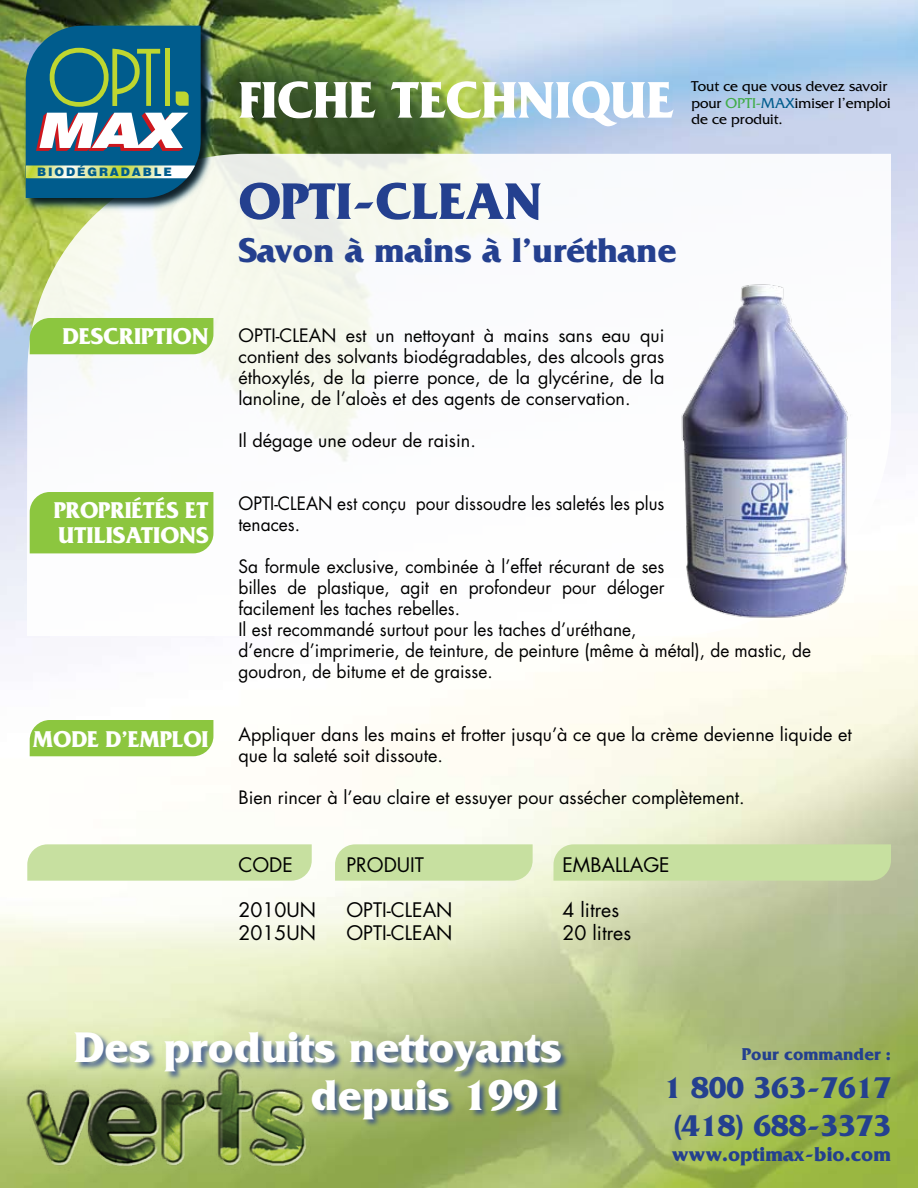
<style>
.page{position:relative;width:918px;height:1188px;background:#fff}
.page>*{position:absolute;margin:0;border:0;box-sizing:border-box;transform-origin:0 0}
.t1{font:700 54px "Friz Quadrata";color:#fff}
.t2{font:700 54px "Friz Quadrata";color:#24408f}
.t3{font:700 45px/47.4px "Friz Quadrata";color:#fff;text-align:right}
.t4{font:700 36px "Friz Quadrata";color:#24408f}
.t5{font:700 31.5px/37.8px "Friz Quadrata";color:#24408f}
.t6{font:700 24px/25.5px "Friz Quadrata";color:#fff}
.t7{font:700 21px "Friz Quadrata";color:#24408f}
.t8{font:19.5px "Futura Std";color:#000}
.t9{font:18px/21px "Futura Std";color:#000;text-align:justify}
.t10{font:18px/21px "Futura Std";color:#000;scale:.96 1}
.t11{font:700 18px "Friz Quadrata";color:#24408f}
.t12{font:15px/16.5px "Friz Quadrata";color:#000}
.t13{font:900 11.7px "Helvetica";letter-spacing:.16em;color:#005c8d}
.s1{color:#41ad49}
.s2{color:#005c8d}
</style>
<div class="page">
<img style="left:0;top:0;width:918px;height:1188px">
<svg style="left:27px;top:154px;width:864px;height:482px"></svg>
<div style="left:21px;top:21px;width:195px;height:192px;background:#005c8d;opacity:.75"></div>
<div style="left:24px;top:24px;width:189px;height:186px;background:#000;opacity:.75"></div>
<svg style="left:26px;top:26px;width:175px;height:172px;background:#448191"></svg>
<div style="left:74px;top:1031px;width:497px;height:51px;background:#24408f;opacity:.75"></div>
<div style="left:311px;top:1078px;width:255px;height:51px;background:#24408f;opacity:.75"></div>
<img style="left:22px;top:1069px;width:288px;height:101px">
<div style="left:30px;top:318px;width:183px;height:36px;background:#8cc63f"></div>
<div style="left:30px;top:720px;width:183px;height:36px;background:#8cc63f"></div>
<svg style="left:27px;top:844px;width:285px;height:37px;background:#c9e1a3"></svg>
<svg style="left:335px;top:844px;width:198px;height:37px;background:#c9e1a3"></svg>
<div style="left:554px;top:844px;width:337px;height:37px;background:#c7e0a0"></div>
<img style="left:671px;top:282px;width:196px;height:340px">
<div style="left:30px;top:492px;width:183px;height:61px;background:#8cc63f"></div>
<h1 class="t1" style="left:238px;top:70px;width:437px">FICHE TECHNIQUE</h1>
<p class="t12" style="left:691px;top:78px;width:201px">Tout ce que vous devez savoir pour <span class="s1">OPTI-</span><span class="s2">MAX</span>imiser l’emploi de ce produit.</p>
<p class="t13" style="left:37px;top:165px;width:136px">BIODÉGRADABLE</p>
<h1 class="t2" style="left:238px;top:171px;width:305px">OPTI-CLEAN</h1>
<h3 class="t4" style="left:238px;top:230px;width:440px">Savon à mains à l’uréthane</h3>
<h3 class="t6" style="left:63px;top:323px;width:147px">DESCRIPTION</h3>
<p class="t9" style="left:238px;top:325px;width:427px">OPTI-CLEAN est un nettoyant à mains sans eau qui contient des solvants biodégradables, des alcools gras éthoxylés, de la pierre ponce, de la glycérine, de la lanoline, de l’aloès et des agents de conservation.</p>
<p class="t9" style="left:238px;top:430px;width:239px">Il dégage une odeur de raisin.</p>
<h3 class="t6" style="left:54px;top:497px;width:156px">PROPRIÉTÉS ET<br>UTILISATIONS</h3>
<p class="t10" style="left:238px;top:493px;width:445px">OPTI-CLEAN est conçu pour dissoudre les saletés les plus tenaces.</p>
<p class="t10" style="left:238px;top:556px;width:598px">Sa formule exclusive, combinée à l’effet récurant de ses<br>billes de plastique, agit en profondeur pour déloger<br>facilement les taches rebelles.<br>Il est recommandé surtout pour les taches d’uréthane,<br>d’encre d’imprimerie, de teinture, de peinture (même à métal), de mastic, de goudron, de bitume et de graisse.</p>
<h3 class="t6" style="left:33px;top:727px;width:177px">MODE D’EMPLOI</h3>
<p class="t9" style="left:238px;top:724px;width:615px">Appliquer dans les mains et frotter jusqu’à ce que la crème devienne liquide et que la saleté soit dissoute.</p>
<p class="t9" style="left:238px;top:787px;width:508px">Bien rincer à l’eau claire et essuyer pour assécher complètement.</p>
<p class="t8" style="left:238px;top:852px;width:56px">CODE</p>
<p class="t8" style="left:346px;top:852px;width:79px">PRODUIT</p>
<p class="t8" style="left:562px;top:852px;width:109px">EMBALLAGE</p>
<p class="t8" style="left:238px;top:897px;width:79px">2010UN</p>
<p class="t8" style="left:346px;top:897px;width:108px">OPTI-CLEAN</p>
<p class="t8" style="left:562px;top:897px;width:58px">4 litres</p>
<p class="t8" style="left:238px;top:920px;width:79px">2015UN</p>
<p class="t8" style="left:346px;top:920px;width:108px">OPTI-CLEAN</p>
<p class="t8" style="left:562px;top:920px;width:70px">20 litres</p>
<h2 class="t3" style="left:74px;top:1024px;width:491px">Des produits nettoyants depuis 1991</h2>
<p class="t11" style="left:742px;top:1045px;width:151px">Pour commander :</p>
<h3 class="t5" style="left:664px;top:1069px;width:228px">1 800 363-7617 (418) 688-3373</h3>
<p class="t7" style="left:672px;top:1143px;width:221px">www.optimax-bio.com</p>
</div>
